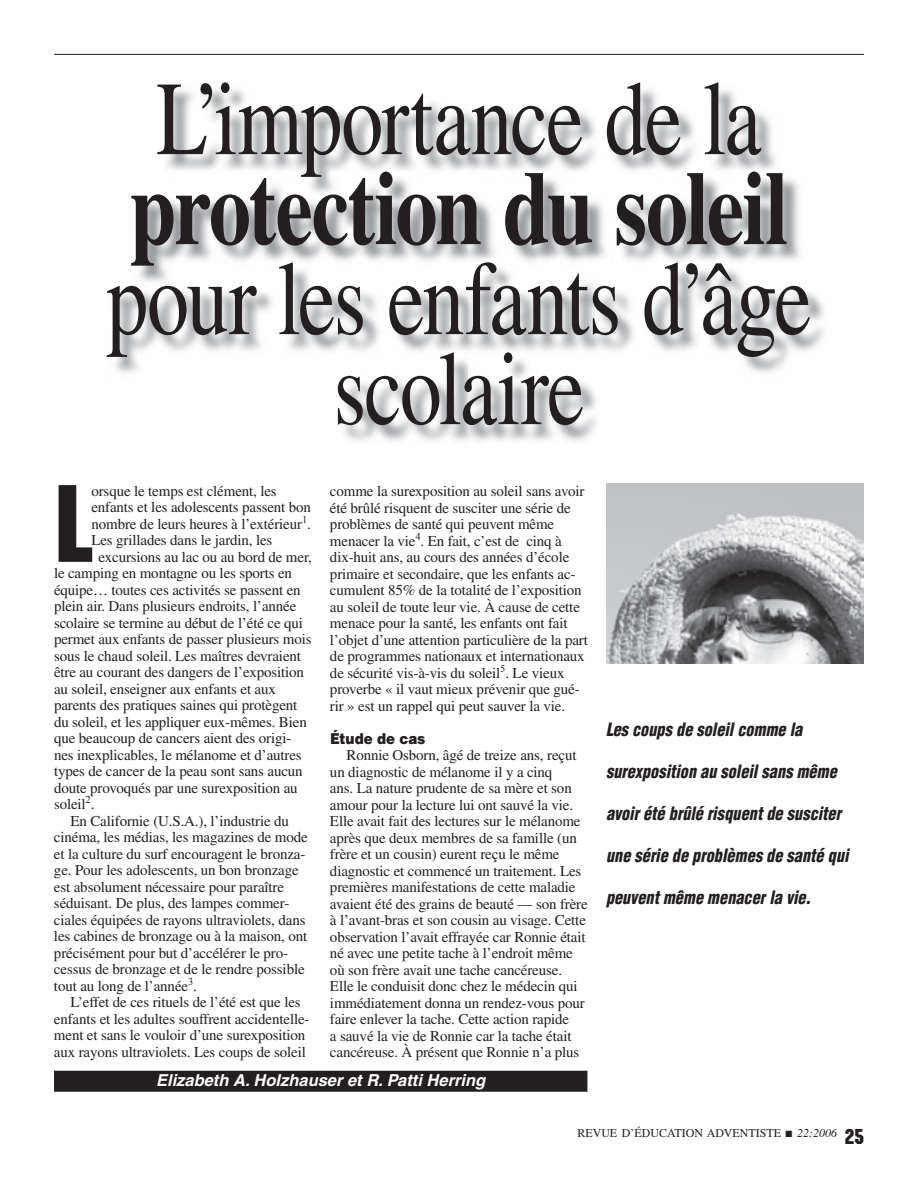
<style>
.page{position:relative;width:918px;height:1188px;background:#fff}
.page>*{position:absolute;margin:0;border:0;box-sizing:border-box;transform-origin:0 0}
.t1{font:107.1px "Machine";color:#231f20}
.t2{font:105px/90px "Times";letter-spacing:-.02em;color:#231f20;text-align:center;scale:.8 1}
.t3{font:700 105px "Times";letter-spacing:-.025em;color:#231f20;scale:.8 1}
.t4{font:21px "Machine";color:#231f20}
.t5{font:italic 900 condensed 18px "Helvetica";letter-spacing:.005em;color:#231f20;scale:.9 1}
.t6{font:italic 700 16.5px "Helvetica";color:#fff}
.t7{font:15px/16.5px "Times";letter-spacing:-.01em;color:#231f20}
.t8{font:900 15px "Helvetica";color:#231f20;scale:.9 1}
.t9{font:12px "Times";color:#231f20}
.s1{font-style:italic}
</style>
<div class="page">
<hr style="left:54px;top:54px;width:810px;height:1px;background:#231f20">
<div style="left:54px;top:1071px;width:533px;height:21px;background:#231f20"></div>
<img style="left:115px;top:89px;width:709px;height:353px">
<img style="left:606px;top:484px;width:258px;height:179px">
<h2 class="t2" style="left:156px;top:73px;width:758px">L’importance de la</h2>
<h2 class="t3" style="left:130px;top:146px;width:825px">protection du soleil</h2>
<h2 class="t2" style="left:106px;top:253px;width:883px">pour les enfants d’âge scolaire</h2>
<h1 class="t1" style="left:54px;top:462px;width:40px">L</h1>
<p class="t7" style="left:91px;top:483px;width:187px">orsque le temps est clément, les</p>
<p class="t7" style="left:330px;top:483px;width:259px">comme la surexposition au soleil sans avoir été brûlé risquent de susciter une série de problèmes de santé qui peuvent même menacer la vie<sup>4</sup>. En fait, c’est de cinq à dix-huit ans, au cours des années d’école primaire et secondaire, que les enfants ac&shy;cumulent 85% de la totalité de l’exposition au soleil de toute leur vie. À cause de cette menace pour la santé, les enfants ont fait l’objet d’une attention particulière de la part de programmes nationaux et internationaux de sécurité vis-à-vis du soleil<sup>5</sup>. Le vieux proverbe « il vaut mieux prévenir que gué&shy;rir » est un rappel qui peut sauver la vie.</p>
<p class="t8" style="left:330px;top:729px;width:108px">Étude de cas</p>
<p class="t7" style="left:330px;top:747px;width:259px;text-indent:17px">Ronnie Osborn, âgé de treize ans, reçut un diagnostic de mélanome il y a cinq<br>ans. La nature prudente de sa mère et son amour pour la lecture lui ont sauvé la vie.<br>Elle avait fait des lectures sur le mélanome après que deux membres de sa famille (un frère et un cousin) eurent reçu le même diagnostic et commencé un traitement. Les premières manifestations de cette maladie avaient été des grains de beauté — son frère à l’avant-bras et son cousin au visage. Cette observation l’avait effrayée car Ronnie était né avec une petite tache à l’endroit même où son frère avait une tache cancéreuse.<br>Elle le conduisit donc chez le médecin qui immédiatement donna un rendez-vous pour faire enlever la tache. Cette action rapide<br>a sauvé la vie de Ronnie car la tache était cancéreuse. À présent que Ronnie n’a plus</p>
<p class="t6" style="left:156px;top:1070px;width:331px">Elizabeth A. Holzhauser et R. Patti Herring</p>
<p class="t7" style="left:91px;top:499px;width:221px">enfants et les adolescents passent bon</p>
<p class="t7" style="left:91px;top:516px;width:221px">nombre de leurs heures à l’extérieur<sup>1</sup>.</p>
<p class="t7" style="left:91px;top:532px;width:183px">Les grillades dans le jardin, les</p>
<p class="t7" style="left:99px;top:549px;width:215px">excursions au lac ou au bord de mer,</p>
<p class="t7" style="left:54px;top:565px;width:240px">le camping en montagne ou les sports en</p>
<p class="t7" style="left:54px;top:582px;width:248px">équipe… toutes ces activités se passent en</p>
<p class="t7" style="left:54px;top:598px;width:244px">plein air. Dans plusieurs endroits, l’année</p>
<p class="t7" style="left:54px;top:615px;width:251px">scolaire se termine au début de l’été ce qui</p>
<p class="t7" style="left:54px;top:631px;width:259px">permet aux enfants de passer plusieurs mois</p>
<p class="t7" style="left:54px;top:648px;width:249px">sous le chaud soleil. Les maîtres devraient</p>
<p class="t7" style="left:54px;top:664px;width:252px">être au courant des dangers de l’exposition</p>
<p class="t7" style="left:54px;top:681px;width:224px">au soleil, enseigner aux enfants et aux</p>
<p class="t7" style="left:54px;top:697px;width:245px">parents des pratiques saines qui protègent</p>
<p class="t7" style="left:54px;top:714px;width:254px">du soleil, et les appliquer eux-mêmes. Bien</p>
<p class="t7" style="left:54px;top:730px;width:239px">que beaucoup de cancers aient des origi-</p>
<p class="t7" style="left:54px;top:747px;width:249px">nes inexplicables, le mélanome et d’autres</p>
<p class="t7" style="left:54px;top:763px;width:250px">types de cancer de la peau sont sans aucun</p>
<p class="t7" style="left:54px;top:780px;width:245px">doute provoqués par une surexposition au</p>
<p class="t7" style="left:54px;top:796px;width:42px">soleil<sup>2</sup>.</p>
<p class="t7" style="left:70px;top:813px;width:220px">En Californie (U.S.A.), l’industrie du</p>
<p class="t7" style="left:54px;top:829px;width:255px">cinéma, les médias, les magazines de mode</p>
<p class="t7" style="left:54px;top:846px;width:253px">et la culture du surf encouragent le bronza-</p>
<p class="t7" style="left:54px;top:862px;width:246px">ge. Pour les adolescents, un bon bronzage</p>
<p class="t7" style="left:54px;top:879px;width:232px">est absolument nécessaire pour paraître</p>
<p class="t7" style="left:54px;top:895px;width:237px">séduisant. De plus, des lampes commer-</p>
<p class="t7" style="left:54px;top:912px;width:253px">ciales équipées de rayons ultraviolets, dans</p>
<p class="t7" style="left:54px;top:928px;width:255px">les cabines de bronzage ou à la maison, ont</p>
<p class="t7" style="left:54px;top:945px;width:236px">précisément pour but d’accélérer le pro-</p>
<p class="t7" style="left:54px;top:961px;width:252px">cessus de bronzage et de le rendre possible</p>
<p class="t7" style="left:54px;top:978px;width:144px">tout au long de l’année<sup>3</sup>.</p>
<p class="t7" style="left:71px;top:994px;width:232px">L’effet de ces rituels de l’été est que les</p>
<p class="t7" style="left:54px;top:1011px;width:257px">enfants et les adultes souffrent accidentelle-</p>
<p class="t7" style="left:54px;top:1027px;width:253px">ment et sans le vouloir d’une surexposition</p>
<p class="t7" style="left:54px;top:1044px;width:253px">aux rayons ultraviolets. Les coups de soleil</p>
<p class="t5" style="left:606px;top:718px;width:220px">Les coups de soleil comme la</p>
<p class="t5" style="left:606px;top:760px;width:258px">surexposition au soleil sans même</p>
<p class="t5" style="left:606px;top:802px;width:263px">avoir été brûlé risquent de susciter</p>
<p class="t5" style="left:606px;top:844px;width:271px">une série de problèmes de santé qui</p>
<p class="t5" style="left:606px;top:886px;width:229px">peuvent même menacer la vie.</p>
<p class="t9" style="left:577px;top:1127px;width:261px">REVUE D’ÉDUCATION ADVENTISTE ■ <span class="s1">22:2006</span></p>
<h3 class="t4" style="left:845px;top:1124px;width:21px">25</h3>
</div>
